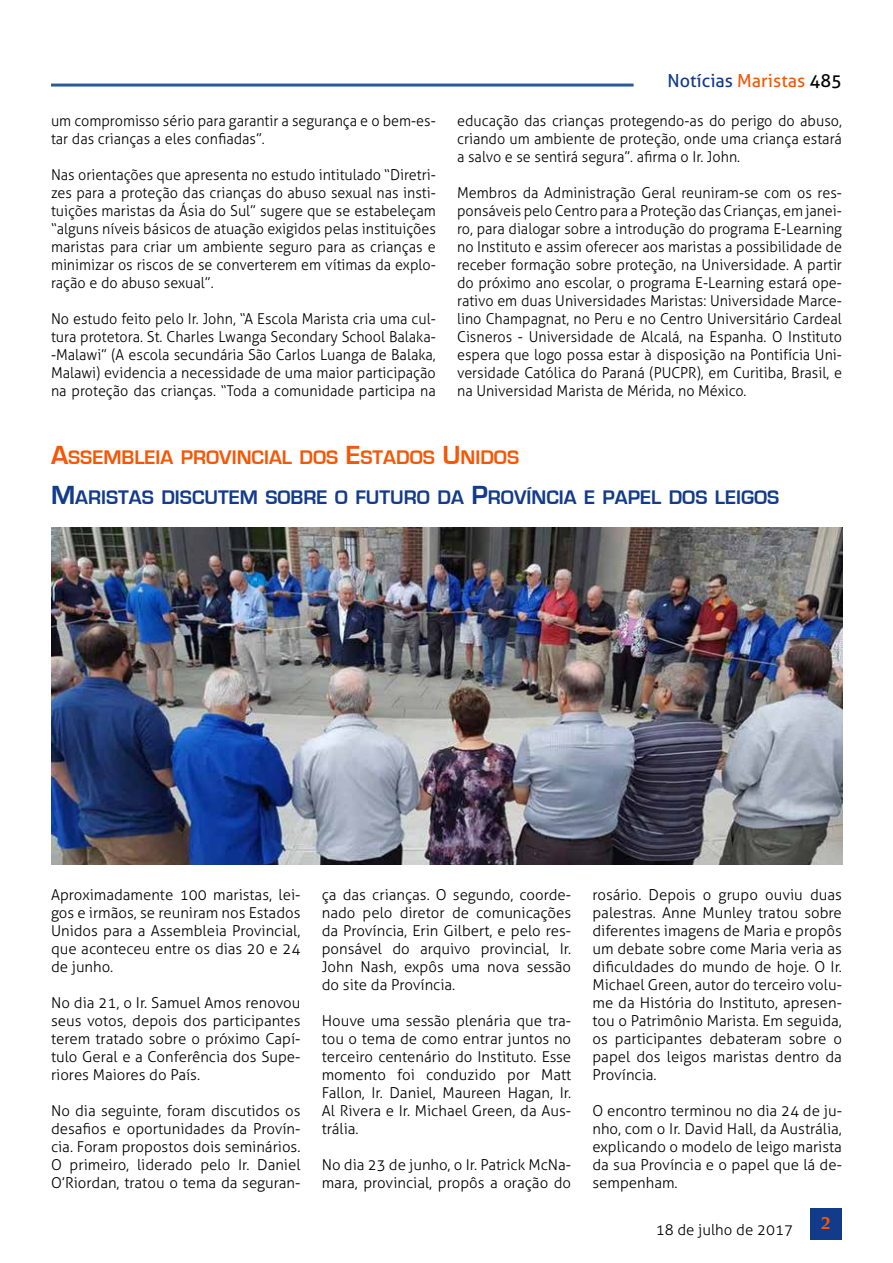
<style>
.page{position:relative;width:893px;height:1263px;background:#fff}
.page>*{position:absolute;margin:0;border:0;box-sizing:border-box;transform-origin:0 0}
.t1{font:700 20.25px/39.8px "Eurostile";color:#123b8b}
.t2{font:18px "Aller";color:#123b8b}
.t3{font:700 18px "Novarese IT Cby BT";color:#f45706}
.t4{font:300 15px/18px "Aller";color:#000;text-align:justify;scale:.96 1}
.t5{font:300 15px/18px "Aller";color:#000;text-align:justify}
.s1{color:#f45706}
.s2{color:#000}
.s3{font-size:27px;color:#f45706}
.s4{font-size:27px}
</style>
<div class="page">
<hr style="left:51px;top:84px;width:583px;height:3px;background:#275b9b">
<div style="left:810px;top:1208px;width:32px;height:31px;background:#123b8b"></div>
<img style="left:51px;top:527px;width:792px;height:338px">
<p class="t4" style="left:51px;top:112px;width:402px">um compromisso sério para garantir a segurança e o bem-es&shy;tar das crianças a eles confiadas”.</p>
<p class="t4" style="left:51px;top:166px;width:402px">Nas orientações que apresenta no estudo intitulado “Diretri&shy;zes para a proteção das crianças do abuso sexual nas insti&shy;tuições maristas da Ásia do Sul” sugere que se estabeleçam “alguns níveis básicos de atuação exigidos pelas instituições maristas para criar um ambiente seguro para as crianças e minimizar os riscos de se converterem em vítimas da explo&shy;ração e do abuso sexual”.</p>
<p class="t4" style="left:51px;top:310px;width:402px">No estudo feito pelo Ir. John, “A Escola Marista cria uma cul&shy;tura protetora. St. Charles Lwanga Secondary School Balaka--Malawi” (A escola secundária São Carlos Luanga de Balaka, Malawi) evidencia a necessidade de uma maior participação na proteção das crianças. “Toda a comunidade participa na</p>
<p class="t2" style="left:667px;top:69px;width:176px">Notícias <span class="s1">Maristas</span> <span class="s2">485</span></p>
<p class="t4" style="left:457px;top:112px;width:402px">educação das crianças protegendo-as do perigo do abuso, criando um ambiente de proteção, onde uma criança estará a salvo e se sentirá segura”. afirma o Ir. John.</p>
<p class="t4" style="left:457px;top:184px;width:402px">Membros da Administração Geral reuniram-se com os res&shy;ponsáveis pelo Centro para a Proteção das Crianças, em janei&shy;ro, para dialogar sobre a introdução do programa E-Learning no Instituto e assim oferecer aos maristas a possibilidade de receber formação sobre proteção, na Universidade. A partir do próximo ano escolar, o programa E-Learning estará ope&shy;rativo em duas Universidades Maristas: Universidade Marce&shy;lino Champagnat, no Peru e no Centro Universitário Cardeal Cisneros - Universidade de Alcalá, na Espanha. O Instituto espera que logo possa estar à disposição na Pontifícia Uni&shy;versidade Católica do Paraná (PUCPR), em Curitiba, Brasil, e na Universidad Marista de Mérida, no México.</p>
<h1 class="t1" style="left:51px;top:438px;width:730px"><span class="s3">A</span><span class="s1">SSEMBLEIA PROVINCIAL DOS</span> <span class="s3">E</span><span class="s1">STADOS</span> <span class="s3">U</span> <span class="s1">NIDOS<br></span><span class="s4">M</span>ARISTAS DISCUTEM SOBRE O FUTURO DA <span class="s4">P</span>ROVÍNCIA E PAPEL DOS LEIGOS</h1>
<p class="t5" style="left:51px;top:886px;width:251px">Aproximadamente 100 maristas, lei&shy;gos e irmãos, se reuniram nos Estados Unidos para a Assembleia Provincial, que aconteceu entre os dias 20 e 24 de junho.</p>
<p class="t5" style="left:51px;top:994px;width:251px">No dia 21, o Ir. Samuel Amos renovou seus votos, depois dos participantes terem tratado sobre o próximo Capí&shy;tulo Geral e a Conferência dos Supe&shy;riores Maiores do País.</p>
<p class="t5" style="left:51px;top:1102px;width:251px">No dia seguinte, foram discutidos os desafios e oportunidades da Provín&shy;cia. Foram propostos dois seminários.<br>O primeiro, liderado pelo Ir. Daniel O’Riordan, tratou o tema da seguran-</p>
<p class="t5" style="left:322px;top:886px;width:251px">ça das crianças. O segundo, coorde&shy;nado pelo diretor de comunicações da Província, Erin Gilbert, e pelo res&shy;ponsável do arquivo provincial, Ir.<br>John Nash, expôs uma nova sessão do site da Província.</p>
<p class="t5" style="left:322px;top:1012px;width:251px">Houve uma sessão plenária que tra&shy;tou o tema de como entrar juntos no terceiro centenário do Instituto. Esse momento foi conduzido por Matt Fallon, Ir. Daniel, Maureen Hagan, Ir.<br>Al Rivera e Ir. Michael Green, da Aus&shy;trália.</p>
<p class="t5" style="left:322px;top:1156px;width:251px">No dia 23 de junho, o Ir. Patrick McNa&shy;mara, provincial, propôs a oração do</p>
<p class="t5" style="left:592px;top:886px;width:251px">rosário. Depois o grupo ouviu duas palestras. Anne Munley tratou sobre diferentes imagens de Maria e propôs um debate sobre come Maria veria as dificuldades do mundo de hoje. O Ir.<br>Michael Green, autor do terceiro volu&shy;me da História do Instituto, apresen&shy;tou o Patrimônio Marista. Em seguida, os participantes debateram sobre o papel dos leigos maristas dentro da Província.</p>
<p class="t5" style="left:592px;top:1102px;width:251px">O encontro terminou no dia 24 de ju&shy;nho, com o Ir. David Hall, da Austrália, explicando o modelo de leigo marista da sua Província e o papel que lá de&shy;sempenham.</p>
<p class="t5" style="left:656px;top:1220px;width:139px">18 de julho de 2017</p>
<p class="t3" style="left:821px;top:1212px;width:12px">2</p>
</div>
